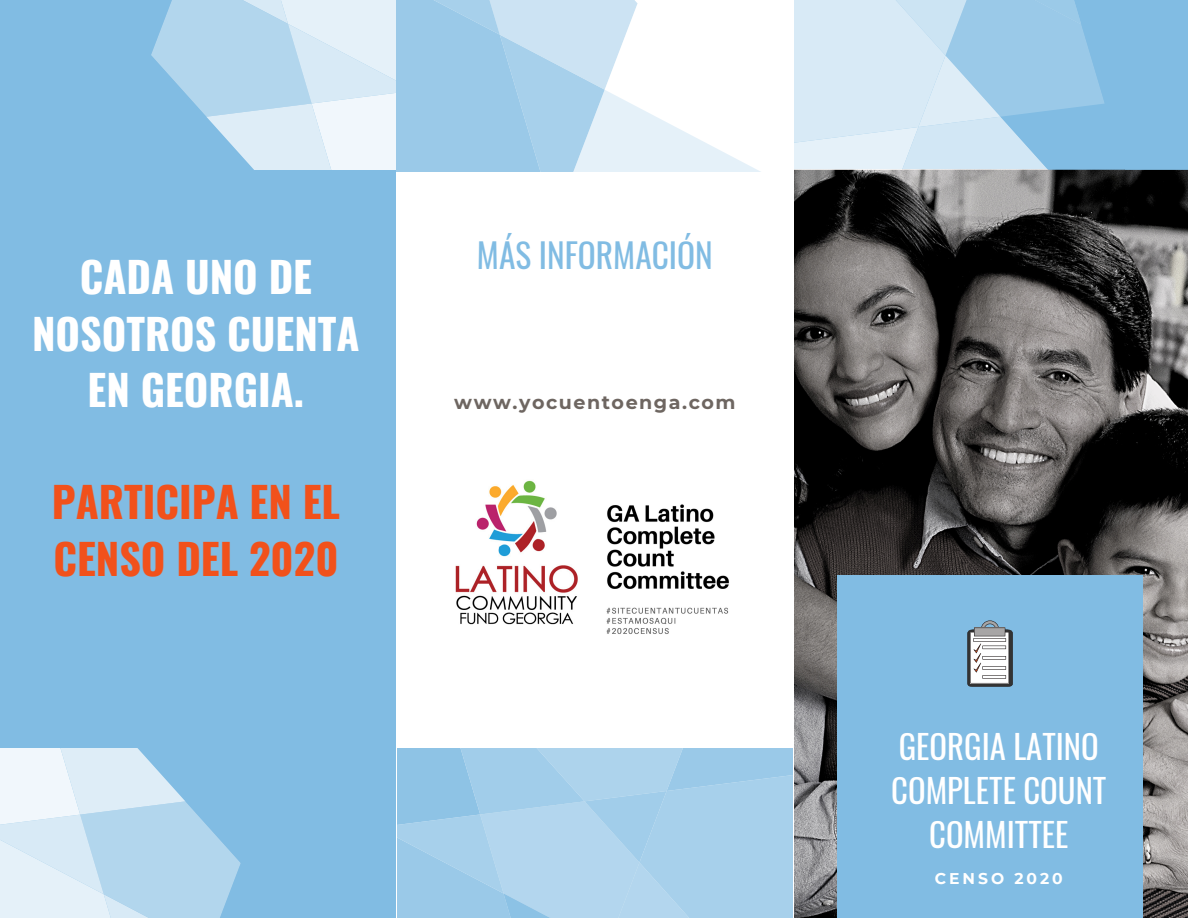
<style>
.page{position:relative;width:1188px;height:918px;background:#81bce3}
.page>*{position:absolute;margin:0;border:0;box-sizing:border-box;transform-origin:0 0}
.t1{font:700 42px/56.2px "Oswald";color:#fff;text-align:center}
.t2{font:700 42px/56.2px "Oswald";color:#f1511b}
.t3{font:33.45px "Oswald";color:#81bce3}
.t4{font:32.7px/43.8px "Oswald";color:#fff;text-align:center}
.t5{font:700 19.05px "Montserrat";letter-spacing:.08em;color:#6e6661}
.t6{font:700 15.6px "Montserrat";letter-spacing:.19em;color:#fff}
</style>
<div class="page">
<img style="left:793px;top:171px;width:395px;height:747px">
<div style="left:837px;top:575px;width:305px;height:343px;background:#81bce3"></div>
<div style="left:396px;top:0;width:397px;height:918px;background:#fff"></div>
<svg style="left:0;top:748px;width:793px;height:170px"></svg>
<svg style="left:151px;top:0;width:1037px;height:171px"></svg>
<svg style="left:967px;top:620px;width:46px;height:67px;background:#aeb4b8"></svg>
<img style="left:606px;top:504px;width:123px;height:130px">
<img style="left:455px;top:480px;width:123px;height:145px">
<p class="t1" style="left:32px;top:247px;width:329px">CADA UNO DE<br>NOSOTROS CUENTA<br>EN GEORGIA.</p>
<p class="t2" style="left:52px;top:472px;width:290px">PARTICIPA EN EL<br>CENSO DEL 2020</p>
<p class="t3" style="left:477px;top:229px;width:237px">MÁS INFORMACIÓN</p>
<p class="t5" style="left:454px;top:390px;width:283px">www.yocuentoenga.com</p>
<p class="t4" style="left:891px;top:723px;width:217px">GEORGIA LATINO<br>COMPLETE COUNT<br>COMMITTEE</p>
<p class="t6" style="left:935px;top:869px;width:129px">CENSO 2020</p>
</div>
